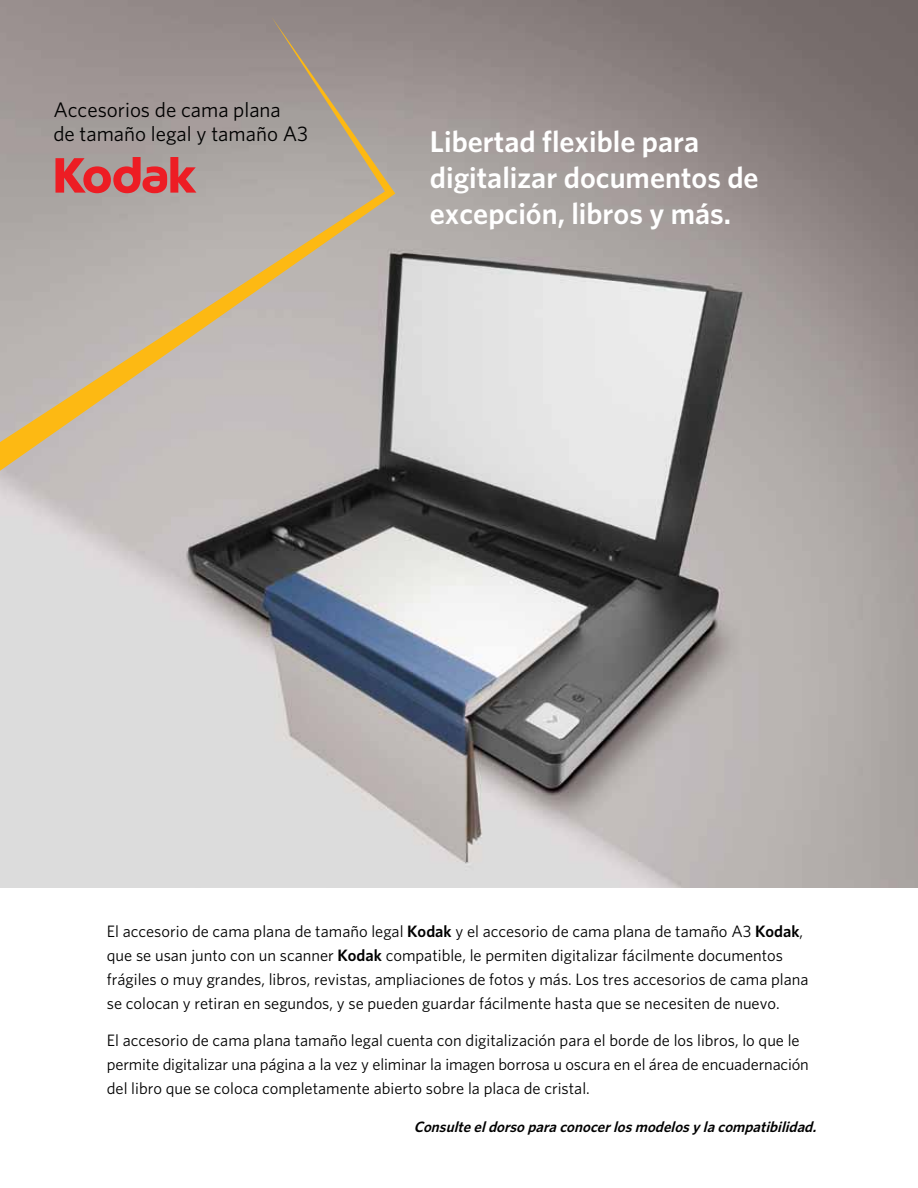
<style>
.page{position:relative;width:918px;height:1188px;background:#fff}
.page>*{position:absolute;margin:0;border:0;box-sizing:border-box;transform-origin:0 0}
.t1{font:600 30px/36px "Whitney K";color:#fff}
.t2{font:21px/24px "Whitney K";color:#000}
.t3{font:16.5px/24px "Whitney K";color:#000}
.t4{font:italic 600 15px "Whitney K";color:#000}
.s1{font-weight:600}
</style>
<div class="page">
<img style="left:0;top:0;width:918px;height:888px">
<svg style="left:0;top:17px;width:395px;height:454px;background:#b2a9a0"></svg>
<svg style="left:56px;top:157px;width:140px;height:36px;background:#cc5d5f"></svg>
<p class="t2" style="left:53px;top:98px;width:256px">Accesorios de cama plana<br>de tamaño legal y tamaño A3</p>
<h1 class="t1" style="left:430px;top:123px;width:330px">Libertad flexible para digitalizar documentos de excepción, libros y más.</h1>
<p class="t3" style="left:107px;top:919px;width:703px">El accesorio de cama plana de tamaño legal <span class="s1">Kodak</span> y el accesorio de cama plana de tamaño A3 <span class="s1">Kodak</span>, que se usan junto con un scanner <span class="s1">Kodak</span> compatible, le permiten digitalizar fácilmente documentos frágiles o muy grandes, libros, revistas, ampliaciones de fotos y más. Los tres accesorios de cama plana se colocan y retiran en segundos, y se pueden guardar fácilmente hasta que se necesiten de nuevo.</p>
<p class="t3" style="left:107px;top:1028px;width:703px">El accesorio de cama plana tamaño legal cuenta con digitalización para el borde de los libros, lo que le permite digitalizar una página a la vez y eliminar la imagen borrosa u oscura en el área de encuadernación del libro que se coloca completamente abierto sobre la placa de cristal.</p>
<p class="t4" style="left:414px;top:1117px;width:409px">Consulteeldorsoparaconocerlosmodelosylacompatibilidad.</p>
</div>
